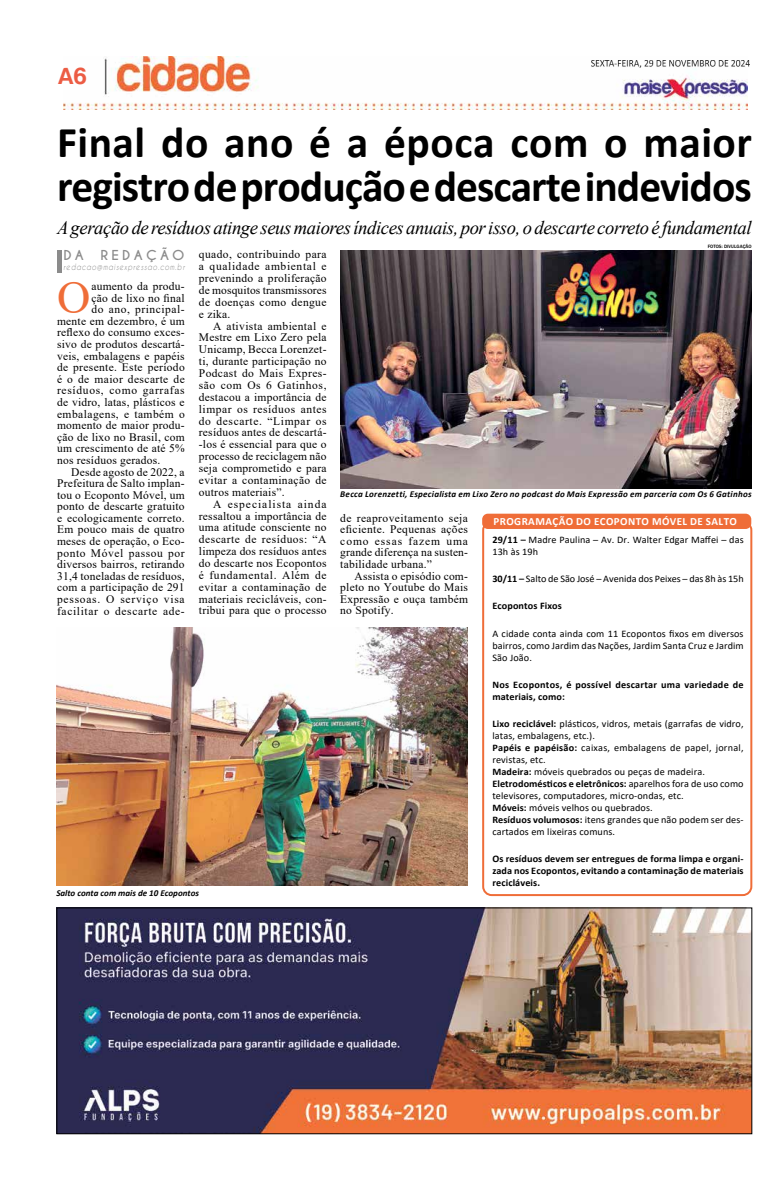
<style>
.page{position:relative;width:780px;height:1191px;background:#fff}
.page>*{position:absolute;margin:0;border:0;box-sizing:border-box;transform-origin:0 0}
.t1{font:46.2px "Times New Roman";color:#ef6d38}
.t2{font:700 44px/44px "Calibri";letter-spacing:-.02em;color:#000}
.t3{font:24px "Harabara";color:#ec5c44}
.t4{font:italic 19px "Times New Roman";letter-spacing:-.02em;color:#000}
.t5{font:700 12.9px "Caviar Dreams";letter-spacing:.24em;color:#8b8b8b;scale:1.04 1}
.t6{font:11.5px/11.9px "Times New Roman";letter-spacing:.02em;color:#000;text-align:justify}
.t7{font:11.5px "Times New Roman";letter-spacing:.055em;color:#000}
.t8{font:11.5px "Times New Roman";letter-spacing:.06em;color:#000}
.t9{font:11.5px "Times New Roman";letter-spacing:.065em;color:#000}
.t10{font:11.5px "Times New Roman";letter-spacing:.04em;color:#000}
.t11{font:11.5px "Times New Roman";letter-spacing:.05em;color:#000}
.t12{font:11.5px "Times New Roman";letter-spacing:.045em;color:#000}
.t13{font:700 11px "Calibri";letter-spacing:.04em;color:#fff}
.t14{font:10px/11.9px "Calibri";letter-spacing:.01em;color:#000}
.t15{font:700 10px/11.9px "Calibri";letter-spacing:.01em;color:#000}
.t16{font:italic 700 9px "Calibri";letter-spacing:.03em;color:#000}
.t17{font:italic 700 9px "Calibri";color:#000}
.t18{font:italic 8.3px "Caviar Dreams";letter-spacing:.11em;color:#8b8b8b;scale:.83 1}
.t19{font:500 4.9px "Franklin Gothic";color:#000}
.s1{font-weight:700}
</style>
<div class="page">
<img style="left:63px;top:57px;width:684px;height:53px">
<img style="left:591px;top:60px;width:158px;height:8px">
<img style="left:58px;top:909px;width:692px;height:223px">
<div style="left:56px;top:907px;width:696px;height:227px;border:1px solid #000"></div>
<img style="left:340px;top:250px;width:411px;height:238px">
<hr style="left:57px;top:250px;width:4px;height:23px;background:#8b8b8b">
<img style="left:56px;top:627px;width:412px;height:259px">
<div style="left:482px;top:520px;width:270px;height:376px;border:2px solid #ef6d38;border-radius:9px"></div>
<div style="left:482px;top:513px;width:269px;height:16px;background:#ef6d38;border-radius:6px"></div>
<h3 class="t3" style="left:58px;top:64px;width:30px">A6</h3>
<h2 class="t2" style="left:57px;top:120px;width:696px">Final do ano é a época com o maior registro de produção e descarte indevidos</h2>
<h3 class="t4" style="left:57px;top:215px;width:696px">A geração de resíduos atinge seus maiores índices anuais, por isso, o descarte correto é fundamental</h3>
<p class="t5" style="left:63px;top:248px;width:21px">DA</p>
<p class="t5" style="left:101px;top:248px;width:82px">REDAÇÃO</p>
<p class="t18" style="left:63px;top:262px;width:147px">redacao@maisexpressao.com.br</p>
<h1 class="t1" style="left:57px;top:265px;width:35px">O</h1>
<p class="t6" style="left:91px;top:280px;width:95px">aumento da produ-</p>
<p class="t6" style="left:91px;top:292px;width:95px">ção de lixo no final</p>
<p class="t12" style="left:91px;top:301px;width:95px">do ano, principal-</p>
<p class="t6" style="left:57px;top:315px;width:129px">mente em dezembro, é um</p>
<p class="t6" style="left:57px;top:326px;width:129px">reflexo do consumo exces-</p>
<p class="t6" style="left:57px;top:338px;width:129px">sivo de produtos descartá-</p>
<p class="t6" style="left:57px;top:349px;width:129px">veis, embalagens e papéis</p>
<p class="t6" style="left:57px;top:361px;width:129px">de presente. Este período</p>
<p class="t6" style="left:57px;top:373px;width:129px">é o de maior descarte de</p>
<p class="t8" style="left:57px;top:382px;width:129px">resíduos, como garrafas</p>
<p class="t6" style="left:57px;top:396px;width:129px">de vidro, latas, plásticos e</p>
<p class="t10" style="left:57px;top:405px;width:129px">embalagens, e também o</p>
<p class="t6" style="left:57px;top:419px;width:129px">momento de maior produ-</p>
<p class="t6" style="left:57px;top:430px;width:129px">ção de lixo no Brasil, com</p>
<p class="t6" style="left:57px;top:442px;width:129px">um crescimento de até 5%</p>
<p class="t6" style="left:57px;top:454px;width:105px">nos resíduos gerados.</p>
<p class="t6" style="left:71px;top:465px;width:115px">Desde agosto de 2022, a</p>
<p class="t6" style="left:57px;top:477px;width:129px">Prefeitura de Salto implan-</p>
<p class="t6" style="left:57px;top:488px;width:129px">tou o Ecoponto Móvel, um</p>
<p class="t6" style="left:57px;top:500px;width:129px">ponto de descarte gratuito</p>
<p class="t6" style="left:57px;top:511px;width:129px">e ecologicamente correto.</p>
<p class="t6" style="left:57px;top:523px;width:129px">Em pouco mais de quatro</p>
<p class="t6" style="left:57px;top:535px;width:129px">meses de operação, o Eco-</p>
<p class="t11" style="left:57px;top:544px;width:129px">ponto Móvel passou por</p>
<p class="t6" style="left:57px;top:558px;width:129px">diversos bairros, retirando</p>
<p class="t6" style="left:57px;top:569px;width:129px">31,4 toneladas de resíduos,</p>
<p class="t6" style="left:57px;top:581px;width:129px">com a participação de 291</p>
<p class="t9" style="left:57px;top:591px;width:129px">pessoas. O serviço visa</p>
<p class="t7" style="left:57px;top:602px;width:129px">facilitar o descarte ade-</p>
<p class="t6" style="left:199px;top:248px;width:129px">quado, contribuindo para a qualidade ambiental e prevenindo a proliferação de mosquitos transmissores de doenças como dengue e zika.</p>
<p class="t6" style="left:199px;top:319px;width:129px;text-indent:14px">A ativista ambiental e Mestre em Lixo Zero pela Unicamp, Becca Lorenzet&shy;ti, durante participação no Podcast do Mais Expres&shy;são com Os 6 Gatinhos, destacou a importância de limpar os resíduos antes do descarte. “Limpar os resíduos antes de descartá--los é essencial para que o processo de reciclagem não seja comprometido e para evitar a contaminação de outros materiais”.</p>
<p class="t6" style="left:199px;top:497px;width:129px;text-indent:14px">A especialista ainda ressaltou a importância de uma atitude consciente no descarte de resíduos: “A limpeza dos resíduos antes do descarte nos Ecopontos é fundamental. Além de evitar a contaminação de materiais recicláveis, con&shy;tribui para que o processo</p>
<p class="t17" style="left:56px;top:886px;width:144px">Salto conta com mais de 10 Ecopontos</p>
<p class="t19" style="left:707px;top:244px;width:45px">FOTOS: DIVULGAÇÃO</p>
<p class="t16" style="left:340px;top:488px;width:413px">Becca Lorenzetti, Especialista em Lixo Zero no podcast do Mais Expressão em parceria com Os 6 Gatinhos</p>
<p class="t6" style="left:340px;top:511px;width:129px">de reaproveitamento seja</p>
<p class="t13" style="left:493px;top:513px;width:245px">PROGRAMAÇÃO DO ECOPONTO MÓVEL DE SALTO</p>
<p class="t6" style="left:340px;top:523px;width:129px;line-height:11.6px">eficiente. Pequenas ações como essas fazem uma grande diferença na susten&shy;tabilidade urbana.”</p>
<p class="t6" style="left:340px;top:569px;width:129px;line-height:11.6px;text-indent:14px">Assista o episódio com&shy;pleto no Youtube do Mais Expressão e ouça também no Spotify.</p>
<p class="t14" style="left:492px;top:533px;width:253px"><span class="s1">29/11 –</span> Madre Paulina – Av. Dr. Walter Edgar Maffei – das<br>13h às 19h</p>
<p class="t14" style="left:492px;top:572px;width:253px"><span class="s1">30/11 –</span> Salto de São José – Avenida dos Peixes – das 8h às 15h</p>
<p class="t15" style="left:492px;top:600px;width:71px">Ecopontos Fixos</p>
<p class="t14" style="left:492px;top:627px;width:253px;text-align:justify">A cidade conta ainda com 11 Ecopontos fixos em diversos bairros, como Jardim das Nações, Jardim Santa Cruz e Jardim São João.</p>
<p class="t15" style="left:492px;top:678px;width:253px">Nos Ecopontos, é possível descartar uma variedade de materiais, como:</p>
<p class="t14" style="left:492px;top:717px;width:253px"><span class="s1">Lixo reciclável:</span> plásticos, vidros, metais (garrafas de vidro, latas, embalagens, etc.).<br><span class="s1">Papéis e papéisão:</span> caixas, embalagens de papel, jornal, revistas, etc.<br><span class="s1">Madeira:</span> móveis quebrados ou peças de madeira.<br><span class="s1">Eletrodomésticos e eletrônicos:</span> aparelhos fora de uso como televisores, computadores, micro-ondas, etc.<br><span class="s1">Móveis:</span> móveis velhos ou quebrados.<br><span class="s1">Resíduos volumosos:</span> itens grandes que não podem ser des&shy;cartados em lixeiras comuns.</p>
<p class="t15" style="left:492px;top:852px;width:253px;text-align:justify">Os resíduos devem ser entregues de forma limpa e organi&shy;zada nos Ecopontos, evitando a contaminação de materiais recicláveis.</p>
</div>
